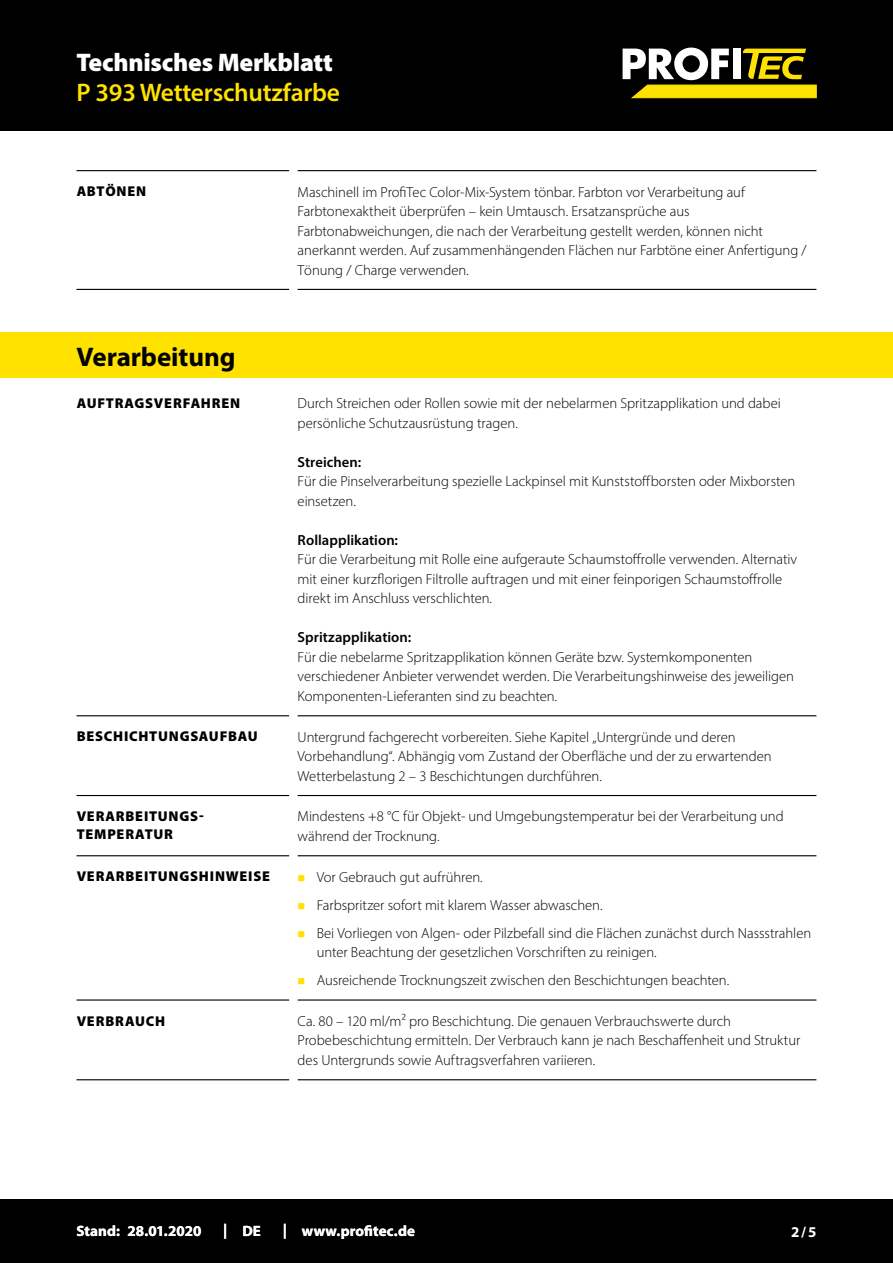
<style>
.page{position:relative;width:893px;height:1263px;background:#fff}
.page>*{position:absolute;margin:0;border:0;box-sizing:border-box;transform-origin:0 0}
.CB_AF_Kapitel_Uebers{font:700 27px "Myriad Pro";letter-spacing:-.005em;color:#000}
.CB_AF_Kopf_Produktna{font:600 25.5px "Myriad Pro";letter-spacing:-.01em;color:#ffe200}
.CB_AF_Kopf_TM{font:900 25.5px "Myriad Pro";letter-spacing:-.01em;color:#fff}
.CB_AF_Fuß_Stand_link{font:700 15px "Myriad Pro";letter-spacing:.005em;color:#fff}
.CB_AF_Text_Standard{font:300 14.7px/19.5px "Myriad Pro";letter-spacing:-.005em;color:#000}
.CB_AF_Abschnitt_Uebe{font:900 14.25px/18px "Myriad Pro";letter-spacing:.055em;color:#000}
.s1{font-weight:600}
</style>
<div class="page">
<div style="left:0;top:0;width:893px;height:131px;background:#000"></div>
<div style="left:0;top:1199px;width:893px;height:64px;background:#000"></div>
<hr style="left:77px;top:170px;width:212px;height:1px;background:#000">
<hr style="left:298px;top:170px;width:518px;height:1px;background:#000">
<hr style="left:77px;top:289px;width:212px;height:1px;background:#000">
<hr style="left:298px;top:289px;width:518px;height:1px;background:#000">
<hr style="left:77px;top:715px;width:212px;height:1px;background:#000">
<hr style="left:298px;top:715px;width:518px;height:1px;background:#000">
<hr style="left:77px;top:795px;width:212px;height:1px;background:#000">
<hr style="left:298px;top:795px;width:518px;height:1px;background:#000">
<hr style="left:77px;top:855px;width:212px;height:1px;background:#000">
<hr style="left:298px;top:855px;width:518px;height:1px;background:#000">
<hr style="left:77px;top:999px;width:212px;height:1px;background:#000">
<hr style="left:298px;top:999px;width:518px;height:1px;background:#000">
<hr style="left:77px;top:1079px;width:212px;height:1px;background:#000">
<hr style="left:298px;top:1079px;width:518px;height:1px;background:#000">
<div style="left:0;top:332px;width:893px;height:46px;background:#ffe200"></div>
<svg style="left:623px;top:48px;width:193px;height:50px"></svg>
<p class="CB_AF_Kopf_TM" style="left:77px;top:46px;width:258px">Technisches Merkblatt</p>
<p class="CB_AF_Kopf_Produktna" style="left:77px;top:76px;width:265px">P 393 Wetterschutzfarbe</p>
<p class="CB_AF_Abschnitt_Uebe" style="left:77px;top:182px;width:71px">ABTÖNEN</p>
<p class="CB_AF_Text_Standard" style="left:298px;top:182px;width:510px">Maschinell im ProfiTec Color-Mix-System tönbar. Farbton vor Verarbeitung auf Farbtonexaktheit überprüfen – kein Umtausch. Ersatzansprüche aus Farbtonabweichungen, die nach der Verarbeitung gestellt werden, können nicht anerkannt werden. Auf zusammenhängenden Flächen nur Farbtöne einer Anfertigung / Tönung / Charge verwenden.</p>
<p class="CB_AF_Kapitel_Uebers" style="left:77px;top:339px;width:161px">Verarbeitung</p>
<p class="CB_AF_Abschnitt_Uebe" style="left:77px;top:394px;width:165px">AUFTRAGSVERFAHREN</p>
<p class="CB_AF_Text_Standard" style="left:298px;top:394px;width:485px">Durch Streichen oder Rollen sowie mit der nebelarmen Spritzapplikation und dabei persönliche Schutzausrüstung tragen.</p>
<p class="CB_AF_Text_Standard" style="left:298px;top:452px;width:499px"><span class="s1">Streichen:<br></span>Für die Pinselverarbeitung spezielle Lackpinsel mit Kunststoffborsten oder Mixborsten einsetzen.</p>
<p class="CB_AF_Text_Standard" style="left:298px;top:530px;width:501px"><span class="s1">Rollapplikation:<br></span>Für die Verarbeitung mit Rolle eine aufgeraute Schaumstoffrolle verwenden. Alternativ mit einer kurzflorigen Filtrolle auftragen und mit einer feinporigen Schaumstoffrolle direkt im Anschluss verschlichten.</p>
<p class="CB_AF_Text_Standard" style="left:298px;top:628px;width:498px"><span class="s1">Spritzapplikation:<br></span>Für die nebelarme Spritzapplikation können Geräte bzw. Systemkomponenten verschiedener Anbieter verwendet werden. Die Verarbeitungshinweise des jeweiligen Komponenten-Lieferanten sind zu beachten.</p>
<p class="CB_AF_Abschnitt_Uebe" style="left:77px;top:727px;width:183px">BESCHICHTUNGSAUFBAU</p>
<p class="CB_AF_Text_Standard" style="left:298px;top:727px;width:475px">Untergrund fachgerecht vorbereiten. Siehe Kapitel „Untergründe und deren<br>Vorbehandlung“. Abhängig vom Zustand der Oberfläche und der zu erwartenden<br>Wetterbelastung 2 – 3 Beschichtungen durchführen.</p>
<p class="CB_AF_Abschnitt_Uebe" style="left:77px;top:807px;width:129px">VERARBEITUNGS-<br>TEMPERATUR</p>
<p class="CB_AF_Text_Standard" style="left:298px;top:807px;width:488px">Mindestens +8 °C für Objekt- und Umgebungstemperatur bei der Verarbeitung und während der Trocknung.</p>
<p class="CB_AF_Abschnitt_Uebe" style="left:77px;top:867px;width:195px">VERARBEITUNGSHINWEISE</p>
<p class="CB_AF_Text_Standard" style="left:317px;top:867px;width:167px">Vor Gebrauch gut aufrühren.</p>
<p class="CB_AF_Text_Standard" style="left:317px;top:895px;width:287px">Farbspritzer sofort mit klarem Wasser abwaschen.</p>
<p class="CB_AF_Text_Standard" style="left:317px;top:923px;width:496px">Bei Vorliegen von Algen- oder Pilzbefall sind die Flächen zunächst durch Nassstrahlen unter Beachtung der gesetzlichen Vorschriften zu reinigen.</p>
<p class="CB_AF_Text_Standard" style="left:317px;top:970px;width:414px">Ausreichende Trocknungszeit zwischen den Beschichtungen beachten.</p>
<p class="CB_AF_Abschnitt_Uebe" style="left:77px;top:1011px;width:90px">VERBRAUCH</p>
<p class="CB_AF_Text_Standard" style="left:298px;top:1011px;width:504px">Ca. 80 – 120 ml/m² pro Beschichtung. Die genauen Verbrauchswerte durch<br>Probebeschichtung ermitteln. Der Verbrauch kann je nach Beschaffenheit und Struktur des Untergrunds sowie Auftragsverfahren variieren.</p>
<p class="CB_AF_Fuß_Stand_link" style="left:77px;top:1221px;width:45px">Stand:</p>
<p class="CB_AF_Fuß_Stand_link" style="left:128px;top:1221px;width:75px">28.01.2020</p>
<p class="CB_AF_Fuß_Stand_link" style="left:223px;top:1220px;width:6px">|</p>
<p class="CB_AF_Fuß_Stand_link" style="left:242px;top:1221px;width:20px">DE</p>
<p class="CB_AF_Fuß_Stand_link" style="left:283px;top:1220px;width:6px">|</p>
<p class="CB_AF_Fuß_Stand_link" style="left:302px;top:1221px;width:115px">www.profitec.de</p>
<p class="CB_AF_Fuß_Stand_link" style="left:791px;top:1222px;width:27px">2/5</p>
</div>
